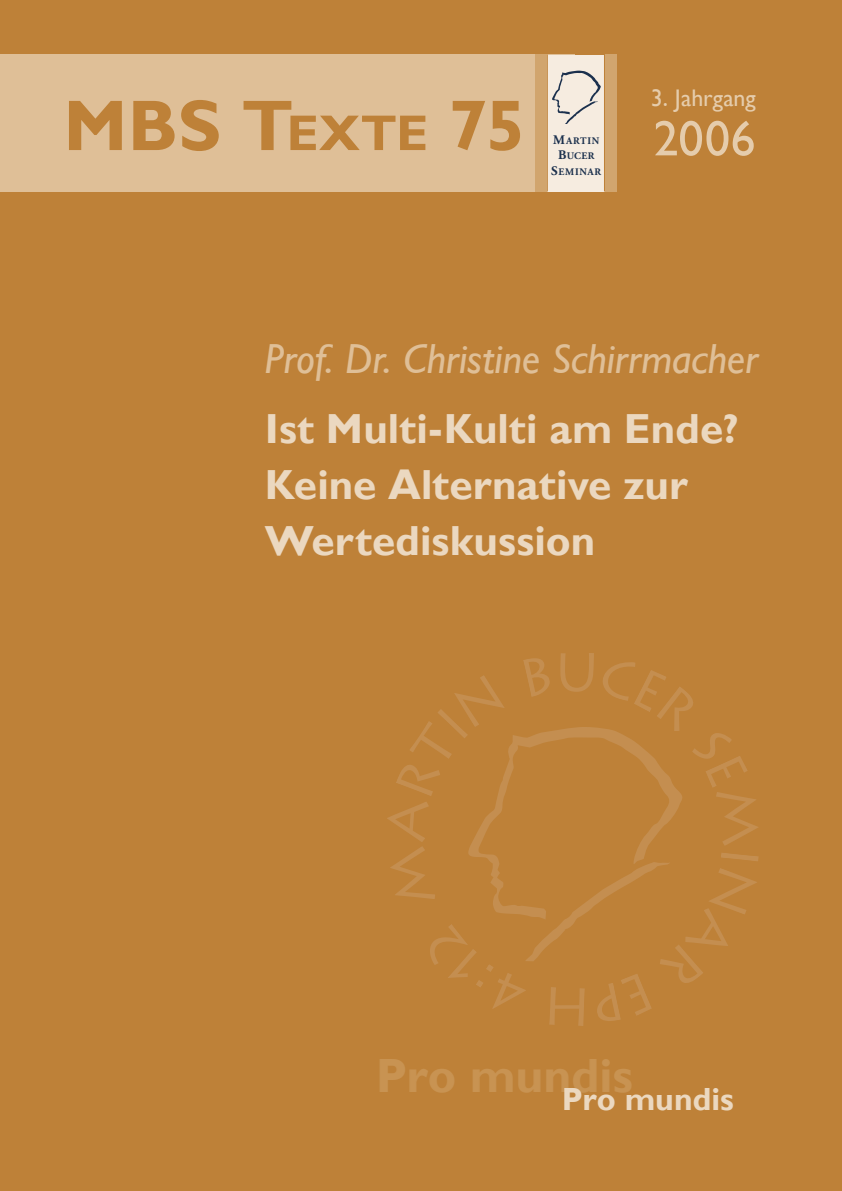
<style>
.page{position:relative;width:842px;height:1191px;background:#be8138}
.page>*{position:absolute;margin:0;border:0;box-sizing:border-box;transform-origin:0 0}
.t1{font:700 72px "Gill Sans";color:#be8138}
.t2{font:50px "Gill Sans";color:#e5ccac}
.t3{font:700 48px "Gill Sans";color:#c89352}
.t4{font:700 42px/56px "Gill Sans";letter-spacing:.005em;color:#ebd8c0}
.t5{font:italic 42px "Gill Sans";color:#dfbf97}
.t6{font:700 32px "Gill Sans";color:#ebd8c0}
.t7{font:24px "Gill Sans";color:#e5ccac}
.t8{font:700 10px/15.8px "Adobe Garamond";letter-spacing:.07em;color:#1b304d;text-align:center}
.s1{font-size:50.4px}
.s2{font-size:13px}
</style>
<div class="page">
<div style="left:0;top:54px;width:574px;height:137px;background:#dfbf97"></div>
<div style="left:540px;top:55px;width:72px;height:136px;background:#f6ece0"></div>
<hr style="left:546px;top:54px;width:2px;height:137px;background:#be8138">
<hr style="left:604px;top:54px;width:1px;height:137px;background:#be8138">
<div style="left:535px;top:54px;width:11px;height:137px;background:#d1a56e"></div>
<div style="left:605px;top:54px;width:12px;height:137px;background:#d1a56e"></div>
<svg style="left:552px;top:71px;width:49px;height:53px"></svg>
<div style="left:384px;top:652px;width:378px;height:374px;background:#be8138"></div>
<h1 class="t1" style="left:63px;top:83px;width:463px">MBS T<span class="s1">exte</span> 75</h1>
<p class="t8" style="left:551px;top:133px;width:52px"><span class="s2">M</span>ARTIN<br><span class="s2">B</span>UCER<br><span class="s2">S</span>EMINAR</p>
<p class="t7" style="left:651px;top:84px;width:106px">3. Jahrgang</p>
<p class="t2" style="left:653px;top:109px;width:103px">2006</p>
<p class="t5" style="left:265px;top:335px;width:495px">Prof. Dr. Christine Schirrmacher</p>
<p class="t4" style="left:265px;top:401px;width:476px">Ist Multi-Kulti am Ende?<br>Keine Alternative zur<br>Wertediskussion</p>
<p class="t3" style="left:376px;top:1047px;width:259px">Pro mundis</p>
<p class="t6" style="left:562px;top:1079px;width:173px">Pro mundis</p>
</div>
